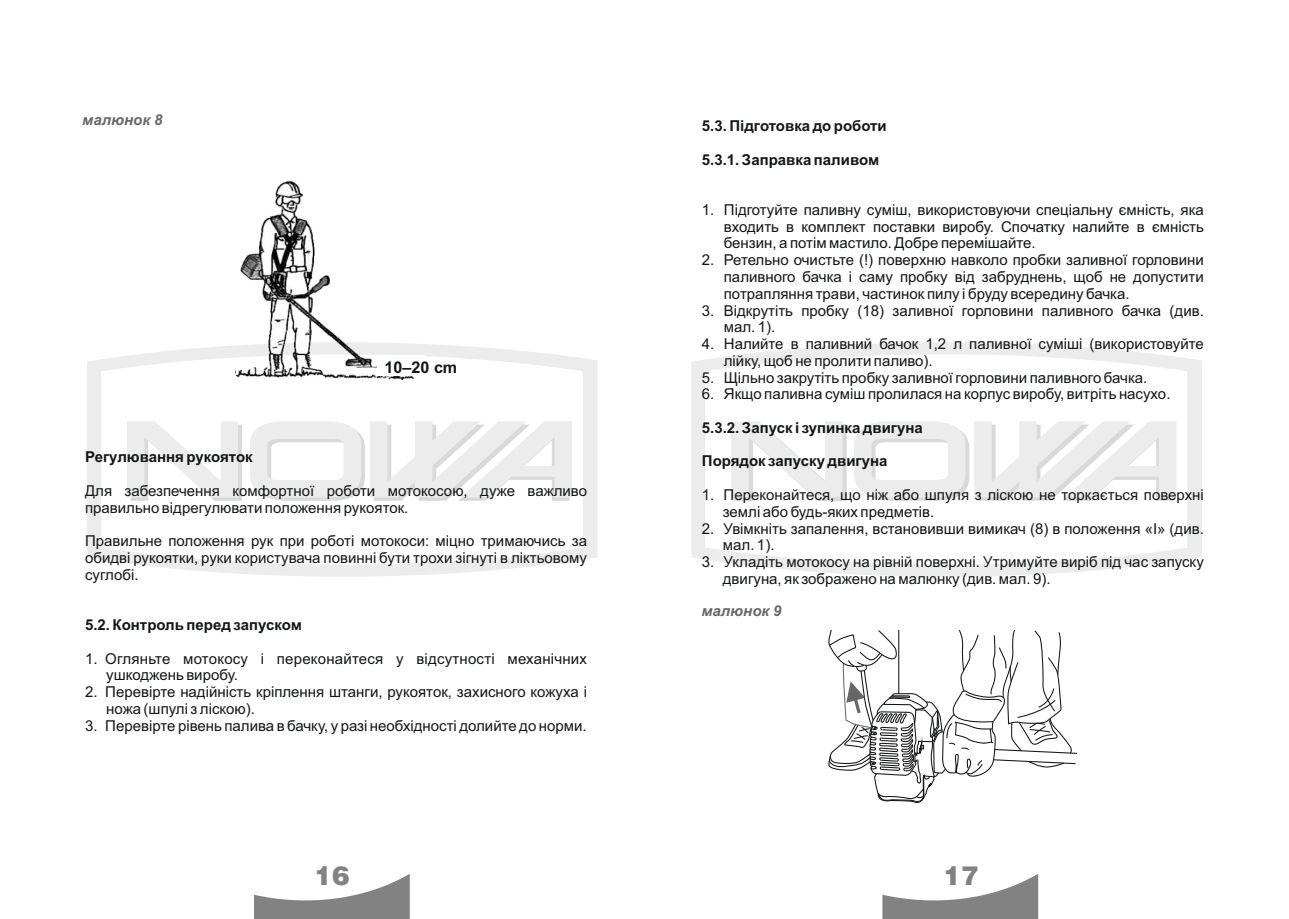
<style>
.page{position:relative;width:1289px;height:919px;background:#fff}
.page>*{position:absolute;margin:0;border:0;box-sizing:border-box;transform-origin:0 0}
.t1{font:900 26.25px "Helios";color:#818281}
.t2{font:700 16.2px "Arial";color:#151616}
.t3{font:15px/16.8px "Arial";color:#151616}
.t4{font:700 15px "Arial";color:#151616}
.t5{font:italic 700 15px "Arial";color:#676767}
</style>
<div class="page">
<svg style="left:87px;top:344px;width:510px;height:232px"></svg>
<svg style="left:127px;top:421px;width:115px;height:79px"></svg>
<svg style="left:250px;top:421px;width:322px;height:79px"></svg>
<svg style="left:691px;top:342px;width:510px;height:234px"></svg>
<svg style="left:731px;top:421px;width:115px;height:80px"></svg>
<svg style="left:854px;top:421px;width:322px;height:79px"></svg>
<svg style="left:254px;top:874px;width:156px;height:44px"></svg>
<svg style="left:882px;top:874px;width:156px;height:44px"></svg>
<img style="left:236px;top:181px;width:191px;height:199px">
<svg style="left:828px;top:629px;width:249px;height:174px"></svg>
<div style="left:378px;top:355px;width:47px;height:21px;background:#fff"></div>
<p class="t5" style="left:82px;top:114px;width:82px">малюнок 8</p>
<p class="t2" style="left:384px;top:361px;width:74px">10–20 cm</p>
<p class="t4" style="left:85px;top:451px;width:169px">Регулювання рукояток</p>
<p class="t3" style="left:85px;top:483px;width:503px">Для забезпечення комфортної роботи мотокосою, дуже важливо правильно відрегулювати положення рукояток.</p>
<p class="t3" style="left:85px;top:534px;width:503px;text-align:justify">Правильне положення рук при роботі мотокоси: міцно тримаючись за обидві рукоятки, руки користувача повинні бути трохи зігнуті в ліктьовому суглобі.</p>
<p class="t4" style="left:85px;top:619px;width:218px">5.2. Контроль перед запуском</p>
<p class="t3" style="left:106px;top:651px;width:482px;text-indent:-21px">1. Огляньте мотокосу і переконайтеся у відсутності механічних ушкоджень виробу.</p>
<p class="t3" style="left:106px;top:684px;width:482px;text-indent:-21px">2. Перевірте надійність кріплення штанги, рукояток, захисного кожуха і ножа (шпулі з ліскою).</p>
<p class="t3" style="left:85px;top:718px;width:503px">3. Перевірте рівень палива в бачку, у разі необхідності долийте до норми.</p>
<p class="t4" style="left:702px;top:120px;width:186px">5.3. Підготовка до роботи</p>
<p class="t4" style="left:702px;top:154px;width:179px">5.3.1. Заправка паливом</p>
<p class="t3" style="left:724px;top:203px;width:481px;text-align:justify;text-indent:-22px">1. Підготуйте паливну суміш, використовуючи спеціальну ємність, яка входить в комплект поставки виробу. Спочатку налийте в ємність бензин, а потім мастило. Добре перемішайте.</p>
<p class="t3" style="left:723px;top:253px;width:481px;text-align:justify;text-indent:-22px">2. Ретельно очистьте (!) поверхню навколо пробки заливної горловини паливного бачка і саму пробку від забруднень, щоб не допустити потрапляння трави, частинок пилу і бруду всередину бачка.</p>
<p class="t3" style="left:723px;top:303px;width:481px;text-indent:-22px">3. Відкрутіть пробку (18) заливної горловини паливного бачка (див. мал. 1).</p>
<p class="t3" style="left:723px;top:337px;width:481px;text-indent:-22px">4. Налийте в паливний бачок 1,2 л паливної суміші (використовуйте лійку, щоб не пролити паливо).</p>
<p class="t3" style="left:702px;top:370px;width:447px">5. Щільно закрутіть пробку заливної горловини паливного бачка.</p>
<p class="t3" style="left:702px;top:387px;width:470px">6. Якщо паливна суміш пролилася на корпус виробу, витріть насухо.</p>
<p class="t4" style="left:702px;top:422px;width:222px">5.3.2. Запуск і зупинка двигуна</p>
<p class="t4" style="left:702px;top:455px;width:187px">Порядок запуску двигуна</p>
<p class="t3" style="left:723px;top:487px;width:482px;text-indent:-21px">1. Переконайтеся, що ніж або шпуля з ліскою не торкається поверхні землі або будь-яких предметів.</p>
<p class="t3" style="left:723px;top:521px;width:482px;text-indent:-21px">2. Увімкніть запалення, встановивши вимикач (8) в положення «I» (див. мал. 1).</p>
<p class="t3" style="left:723px;top:554px;width:482px;text-indent:-21px">3. Укладіть мотокосу на рівній поверхні. Утримуйте виріб під час запуску двигуна, як зображено на малюнку (див. мал. 9).</p>
<p class="t5" style="left:701px;top:605px;width:82px">малюнок 9</p>
<h1 class="t1" style="left:314px;top:863px;width:37px">16</h1>
<h1 class="t1" style="left:943px;top:863px;width:37px">17</h1>
</div>
